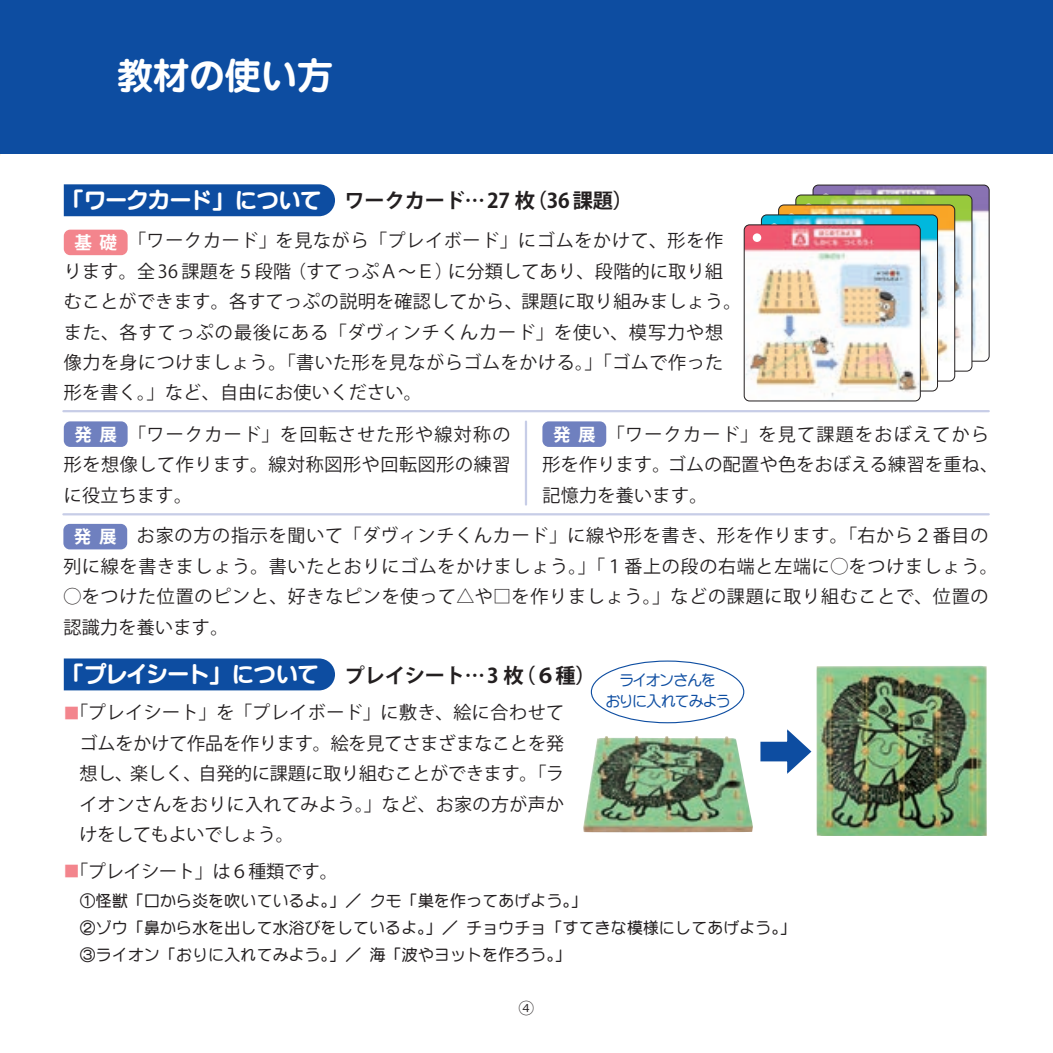
<style>
.page{position:relative;width:1053px;height:1053px;background:#fff}
.page>*{position:absolute;margin:0;border:0;box-sizing:border-box;transform-origin:0 0}
.t1{font:36px "FG Maru Gothic Ca U";color:#fff}
.t2{font:700 20.25px "Koz Go Pr 6 N";letter-spacing:-.01em;color:#231f20}
.t3{font:18px/30.4px "Koz Go Pr 6 N";letter-spacing:.035em;color:#231f20}
.t4{font:18px "Koz Go Pr 6 N";letter-spacing:.075em;color:#231f20}
.t5{font:18px "Koz Go Pr 6 N";letter-spacing:-.01em;color:#231f20}
.t6{font:700 17.55px "Koz Go Pr 6 N";color:#fff}
.t7{font:15.75px/27px "FG Maru Gothic Ca M";letter-spacing:.02em;color:#231f20}
.t8{font:15.75px "Koz Go Pr 6 N";color:#231f20}
.t9{font:15.08px/21.4px "FGP Maru Gothic Ca M";letter-spacing:-.015em;color:#0d4da1;text-align:center}
.s1{font-family:"FGP Maru Gothic Ca U";font-weight:400;font-size:22.28px;color:#fff}
.s2{font-size:15.75px;color:#f3858d}
</style>
<div class="page">
<div style="left:0;top:0;width:1052px;height:153px;background:#0d4da1"></div>
<div style="left:64px;top:658px;width:271px;height:32px;background:#0d4da1"></div>
<div style="left:64px;top:184px;width:271px;height:32px;background:#0d4da1"></div>
<div style="left:64px;top:230px;width:64px;height:25px;background:#f3858d;border-radius:6px"></div>
<div style="left:63px;top:524px;width:64px;height:25px;background:#6f80bf;border-radius:6px"></div>
<svg style="left:760px;top:729px;width:52px;height:45px"></svg>
<img style="left:816px;top:666px;width:170px;height:170px">
<img style="left:583px;top:736px;width:170px;height:96px">
<div style="left:64px;top:421px;width:64px;height:26px;background:#6f80bf;border-radius:6px"></div>
<div style="left:542px;top:421px;width:64px;height:26px;background:#6f80bf;border-radius:6px"></div>
<hr style="left:63px;top:410px;width:925px;height:2px;background:#c7cde7">
<hr style="left:63px;top:513px;width:925px;height:2px;background:#c7cde7">
<hr style="left:525px;top:421px;width:2px;height:83px;background:#c7cde7">
<img style="left:813px;top:185px;width:176px;height:176px">
<div style="left:812px;top:185px;width:177px;height:176px;border:1px solid #231f20;border-radius:5px"></div>
<svg style="left:821px;top:193px;width:9px;height:9px"></svg>
<img style="left:796px;top:195px;width:175px;height:176px">
<div style="left:795px;top:195px;width:177px;height:176px;border:1px solid #231f20;border-radius:5px"></div>
<img style="left:778px;top:205px;width:176px;height:176px">
<div style="left:778px;top:205px;width:176px;height:176px;border:1px solid #231f20;border-radius:5px"></div>
<img style="left:761px;top:215px;width:176px;height:176px">
<div style="left:761px;top:215px;width:176px;height:176px;border:1px solid #231f20;border-radius:5px"></div>
<img style="left:745px;top:225px;width:175px;height:176px">
<div style="left:743px;top:224px;width:177px;height:177px;border:1px solid #231f20;border-radius:5px"></div>
<div style="left:752px;top:233px;width:9px;height:9px;background:#fff;border-radius:50%"></div>
<h1 class="t1" style="left:117px;top:58px;width:217px">教材の使い方</h1>
<p class="t2" style="left:72px;top:189px;width:562px"><span class="s1">「ワークカード」について</span> ワークカード…27 枚（36課題）</p>
<p class="t3" style="left:64px;top:226px;width:679px">　　　　「ワークカード」を見ながら「プレイボード」にゴムをかけて、形を作ります。全 36 課題を５段階（すてっぷＡ～Ｅ）に分類してあり、段階的に取り組むことができます。各すてっぷの説明を確認してから、課題に取り組みましょう。また、各すてっぷの最後にある「ダヴィンチくんカード」を使い、模写力や想像力を身につけましょう。「書いた形を見ながらゴムをかける。」「ゴムで作った形を書く。」など、自由にお使いください。</p>
<p class="t6" style="left:74px;top:233px;width:44px">基 礎</p>
<p class="t4" style="left:64px;top:424px;width:448px">　　　　「ワークカード」を回転させた形や線対称の</p>
<p class="t6" style="left:74px;top:424px;width:44px">発 展</p>
<p class="t3" style="left:64px;top:449px;width:448px">形を想像して作ります。線対称図形や回転図形の練習に役立ちます。</p>
<p class="t4" style="left:542px;top:424px;width:448px">　　　　「ワークカード」を見て課題をおぼえてから</p>
<p class="t6" style="left:553px;top:424px;width:44px">発 展</p>
<p class="t3" style="left:542px;top:449px;width:457px">形を作ります。ゴムの配置や色をおぼえる練習を重ね、記憶力を養います。</p>
<p class="t3" style="left:63px;top:521px;width:935px">　　　　お家の方の指示を聞いて「ダヴィンチくんカード」に線や形を書き、形を作ります。「右から２番目の列に線を書きましょう。書いたとおりにゴムをかけましょう。」「１番上の段の右端と左端に◯をつけましょう。◯をつけた位置のピンと、好きなピンを使って△や□を作りましょう。」などの課題に取り組むことで、位置の認識力を養います。</p>
<p class="t6" style="left:74px;top:527px;width:44px">発 展</p>
<p class="t2" style="left:72px;top:663px;width:525px"><span class="s1">「プレイシート」について</span> プレイシート…3 枚（６種）</p>
<p class="t9" style="left:605px;top:669px;width:126px">ライオンさんを<br>おりに入れてみよう</p>
<p class="t3" style="left:80px;top:698px;width:486px;text-align:justify;text-indent:-16px"><span class="s2">■</span>「プレイシート」を「プレイボード」に敷き、絵に合わせてゴムをかけて作品を作ります。絵を見てさまざまなことを発想し、楽しく、自発的に課題に取り組むことができます。「ライオンさんをおりに入れてみよう。」など、お家の方が声かけをしてもよいでしょう。</p>
<p class="t5" style="left:64px;top:861px;width:275px"><span class="s2">■</span>「プレイシート」は６種類です。</p>
<p class="t7" style="left:64px;top:886px;width:733px">　①怪獣「口から炎を吹いているよ。」／ クモ「巣を作ってあげよう。」<br>　②ゾウ「鼻から水を出して水浴びをしているよ。」／ チョウチョ「すてきな模様にしてあげよう。」　③ライオン「おりに入れてみよう。」／ 海「波やヨットを作ろう。」</p>
<p class="t8" style="left:518px;top:999px;width:17px">④</p>
</div>
